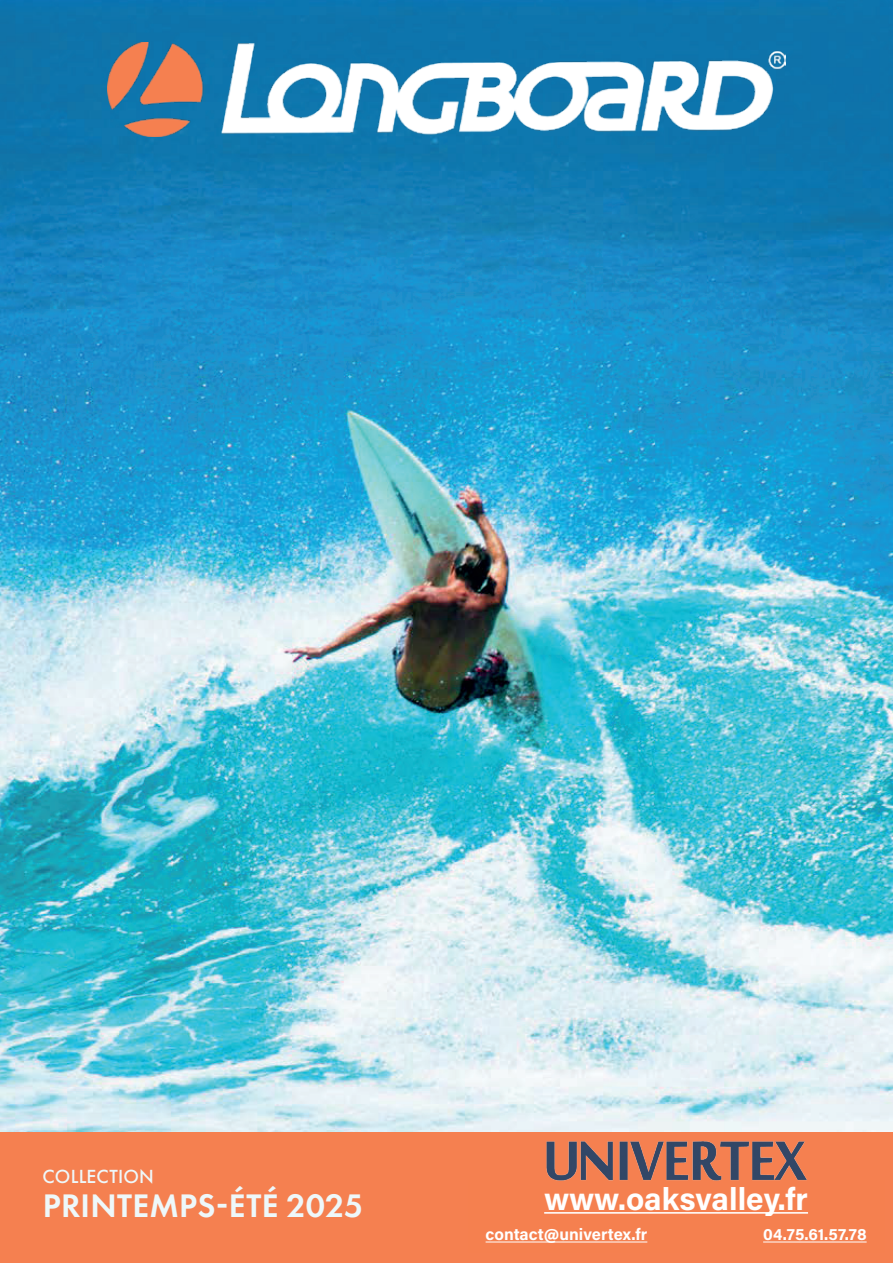
<style>
.page{position:relative;width:893px;height:1263px;background:#fff}
.page>*{position:absolute;margin:0;border:0;box-sizing:border-box;transform-origin:0 0}
.t1{font:600 33.9px "Futura PT";letter-spacing:.01em;color:#eef8fa}
.t2{font:31.5px "Acumin Variable Concept";color:#fff}
.t3{font:500 19.8px "Futura PT";letter-spacing:.01em;color:#eef8fa}
.t4{font:16.5px "Acumin Variable Concept";color:#fff}
</style>
<div class="page">
<img style="left:0;top:0;width:893px;height:1132px">
<img style="left:108px;top:43px;width:677px;height:93px">
<div style="left:0;top:1132px;width:893px;height:131px;background:#f58050"></div>
<hr style="left:544px;top:1212px;width:264px;height:2px;background:#fff">
<img style="left:546px;top:1141px;width:261px;height:40px">
<hr style="left:486px;top:1241px;width:161px;height:1px;background:#fff">
<hr style="left:763px;top:1241px;width:104px;height:1px;background:#fff">
<p class="t3" style="left:43px;top:1165px;width:113px">COLLECTION</p>
<h1 class="t1" style="left:43px;top:1185px;width:322px">PRINTEMPS-ÉTÉ 2025</h1>
<h2 class="t2" style="left:544px;top:1177px;width:265px">www.oaksvalley.fr</h2>
<p class="t4" style="left:486px;top:1223px;width:163px">contact@univertex.fr</p>
<p class="t4" style="left:763px;top:1223px;width:105px">04.75.61.57.78</p>
</div>
